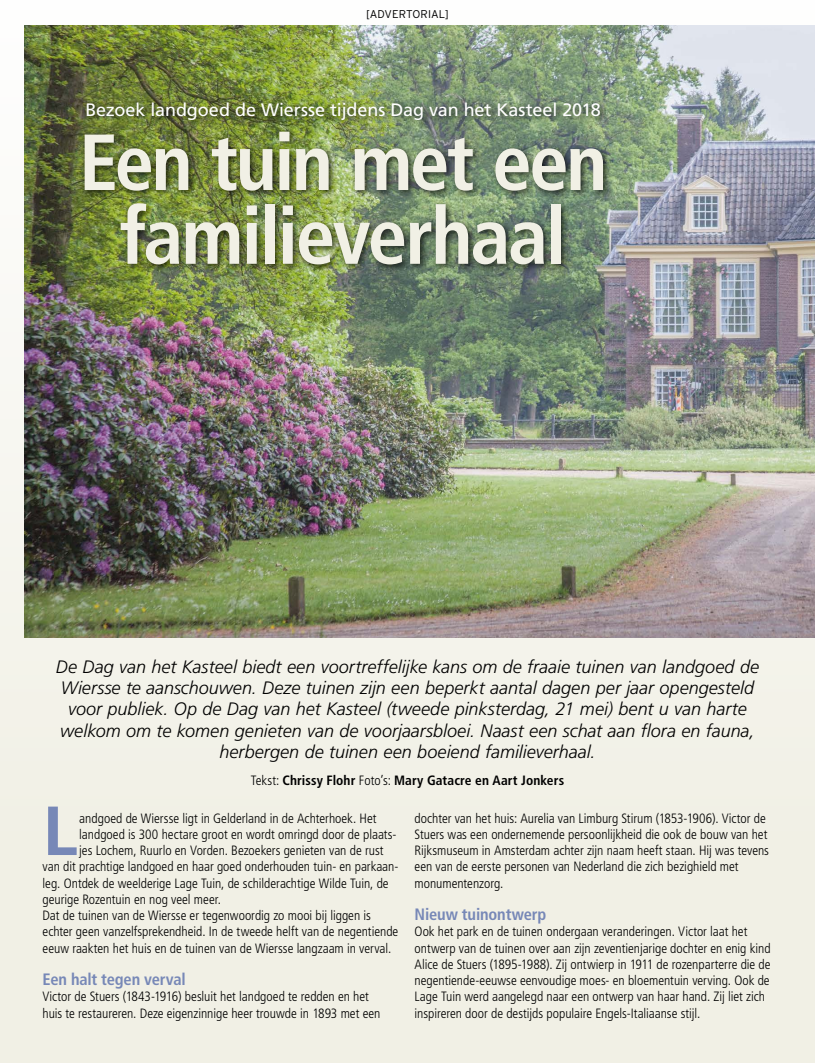
<style>
.page{position:relative;width:815px;height:1063px;background:#f1f0e5}
.page>*{position:absolute;margin:0;border:0;box-sizing:border-box;transform-origin:0 0}
.t1{font:700 condensed 79.5px/73.8px "Frutiger LT Std";letter-spacing:-.035em;color:#f1f0e5;text-align:center}
.t2{font:700 69.38px "Frutiger LT Std";color:#7788b7}
.t3{font:italic 300 18px/21.2px "Frutiger LT Std";color:#000;text-align:center}
.t4{font:18px "Frutiger LT Std";letter-spacing:-.005em;color:#fff}
.t5{font:700 condensed 16.5px "Frutiger LT Std";letter-spacing:-.01em;color:#7788b7}
.t6{font:300 condensed 13.5px/16.2px "Frutiger LT Std";letter-spacing:-.005em;color:#000}
.t7{font:700 condensed 13.5px "Frutiger LT Std";letter-spacing:.005em;color:#000}
.t8{font:300 11.25px "Interstate";letter-spacing:.005em;color:#000}
.s1{font-weight:300}
</style>
<div class="page">
<img style="left:25px;top:25px;width:790px;height:613px">
<div style="left:80px;top:99px;width:532px;height:175px;background:#000;opacity:.75"></div>
<p class="t8" style="left:366px;top:8px;width:84px">[ADVERTORIAL]</p>
<h3 class="t4" style="left:85px;top:99px;width:517px">Bezoek landgoed de Wiersse tijdens Dag van het Kasteel 2018</h3>
<h1 class="t1" style="left:79px;top:126px;width:530px">Een tuin met een familieverhaal</h1>
<p class="t3" style="left:56px;top:656px;width:705px">De Dag van het Kasteel biedt een voortreffelijke kans om de fraaie tuinen van landgoed de Wiersse te aanschouwen. Deze tuinen zijn een beperkt aantal dagen per jaar opengesteld voor publiek. Op de Dag van het Kasteel (tweede pinksterdag, 21 mei) bent u van harte welkom om te komen genieten van de voorjaarsbloei. Naast een schat aan flora en fauna, herbergen de tuinen een boeiend familieverhaal.</p>
<p class="t7" style="left:251px;top:773px;width:315px"><span class="s1">Tekst:</span> Chrissy Flohr <span class="s1">Foto’s:</span> Mary Gatacre en Aart Jonkers</p>
<h2 class="t2" style="left:43px;top:790px;width:36px">L</h2>
<p class="t6" style="left:79px;top:810px;width:299px">andgoed de Wiersse ligt in Gelderland in de Achterhoek. Het</p>
<p class="t6" style="left:415px;top:810px;width:356px">dochter van het huis: Aurelia van Limburg Stirum (1853-1906). Victor de Stuers was een ondernemende persoonlijkheid die ook de bouw van het Rijksmuseum in Amsterdam achter zijn naam heeft staan. Hij was tevens een van de eerste personen van Nederland die zich bezighield met monumentenzorg.</p>
<p class="t5" style="left:415px;top:905px;width:133px">Nieuw tuinontwerp</p>
<p class="t6" style="left:415px;top:924px;width:358px">Ook het park en de tuinen ondergaan veranderingen. Victor laat het ontwerp van de tuinen over aan zijn zeventienjarige dochter en enig kind Alice de Stuers (1895-1988). Zij ontwierp in 1911 de rozenparterre die de negentiende-eeuwse eenvoudige moes- en bloementuin verving. Ook de Lage Tuin werd aangelegd naar een ontwerp van haar hand. Zij liet zich inspireren door de destijds populaire Engels-Italiaanse stijl.</p>
<p class="t6" style="left:79px;top:826px;width:319px">landgoed is 300 hectare groot en wordt omringd door de plaats-</p>
<p class="t6" style="left:79px;top:842px;width:306px">jes Lochem, Ruurlo en Vorden. Bezoekers genieten van de rust</p>
<p class="t6" style="left:43px;top:859px;width:358px">van dit prachtige landgoed en haar goed onderhouden tuin- en parkaan-</p>
<p class="t6" style="left:43px;top:875px;width:348px">leg. Ontdek de weelderige Lage Tuin, de schilderachtige Wilde Tuin, de</p>
<p class="t6" style="left:43px;top:891px;width:180px">geurige Rozentuin en nog veel meer.</p>
<p class="t6" style="left:43px;top:907px;width:330px">Dat de tuinen van de Wiersse er tegenwoordig zo mooi bij liggen is</p>
<p class="t6" style="left:43px;top:924px;width:357px">echter geen vanzelfsprekendheid. In de tweede helft van de negentiende</p>
<p class="t6" style="left:43px;top:940px;width:350px">eeuw raakten het huis en de tuinen van de Wiersse langzaam in verval.</p>
<p class="t5" style="left:43px;top:970px;width:145px">Een halt tegen verval</p>
<p class="t6" style="left:43px;top:989px;width:339px">Victor de Stuers (1843-1916) besluit het landgoed te redden en het huis te restaureren. Deze eigenzinnige heer trouwde in 1893 met een</p>
</div>
